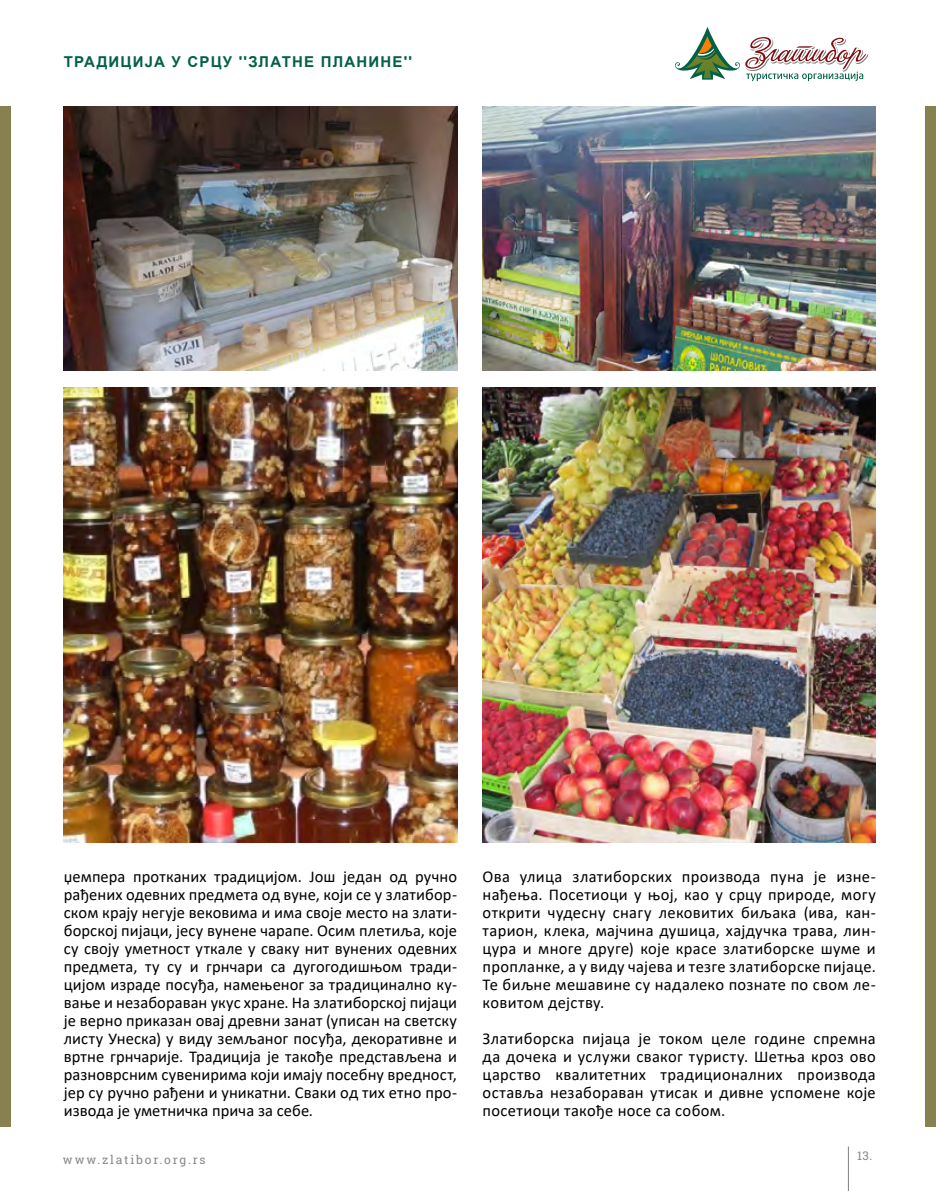
<style>
.page{position:relative;width:936px;height:1191px;background:#fff}
.page>*{position:absolute;margin:0;border:0;box-sizing:border-box;transform-origin:0 0}
.t1{font:16.5px/18px "Calibri";letter-spacing:.015em;color:#000;text-align:justify}
.t2{font:700 15px "Arial";letter-spacing:.08em;color:#036147}
.t3{font:12px "Roboto Slab";letter-spacing:.15em;color:#878787}
</style>
<div class="page">
<hr style="left:848px;top:1146px;width:1px;height:45px;background:#808080">
<svg style="left:675px;top:27px;width:193px;height:54px"></svg>
<div style="left:925px;top:106px;width:10px;height:1020px;background:#87804f"></div>
<div style="left:0;top:106px;width:10px;height:1020px;background:#87804f"></div>
<img style="left:64px;top:106px;width:393px;height:264px">
<img style="left:482px;top:106px;width:393px;height:264px">
<img style="left:482px;top:388px;width:393px;height:454px">
<img style="left:64px;top:388px;width:393px;height:454px">
<p class="t2" style="left:64px;top:51px;width:350px">ТРАДИЦИЈА У СРЦУ ''ЗЛАТНЕ ПЛАНИНЕ''</p>
<p class="t1" style="left:64px;top:867px;width:395px">џемпера протканих традицијом. Још један од ручно рађених одевних предмета од вуне, који се у златибор&shy;ском крају негује вековима и има своје место на злати&shy;борској пијаци, јесу вунене чарапе. Осим плетиља, које су своју уметност уткале у сваку нит вунених одевних предмета, ту су и грнчари са дугогодишњом тради&shy;цијом израде посуђа, намењеног за традицинално ку&shy;вање и незабораван укус хране. На златиборској пијаци је верно приказан овај древни занат (уписан на светску листу Унеска) у виду земљаног посуђа, декоративне и вртне грнчарије. Традиција је такође представљена и разноврсним сувенирима који имају посебну вредност, јер су ручно рађени и уникатни. Сваки од тих етно про&shy;извода је уметничка прича за себе.</p>
<p class="t1" style="left:482px;top:867px;width:395px">Ова улица златиборских производа пуна је изне&shy;нађења. Посетиоци у њој, као у срцу природе, могу открити чудесну снагу лековитих биљака (ива, кан&shy;тарион, клека, мајчина душица, хајдучка трава, лин&shy;цура и многе друге) које красе златиборске шуме и пропланке, а у виду чајева и тезге златиборске пијаце.<br>Те биљне мешавине су надалеко познате по свом ле&shy;ковитом дејству.</p>
<p class="t1" style="left:482px;top:1029px;width:395px">Златиборска пијаца је током целе године спремна да дочека и услужи сваког туристу. Шетња кроз ово царство квалитетних традиционалних производа оставља незабораван утисак и дивне успомене које посетиоци такође носе са собом.</p>
<p class="t3" style="left:63px;top:1151px;width:144px">www.zlatibor.org.rs</p>
<p class="t3" style="left:857px;top:1147px;width:17px">13.</p>
</div>
